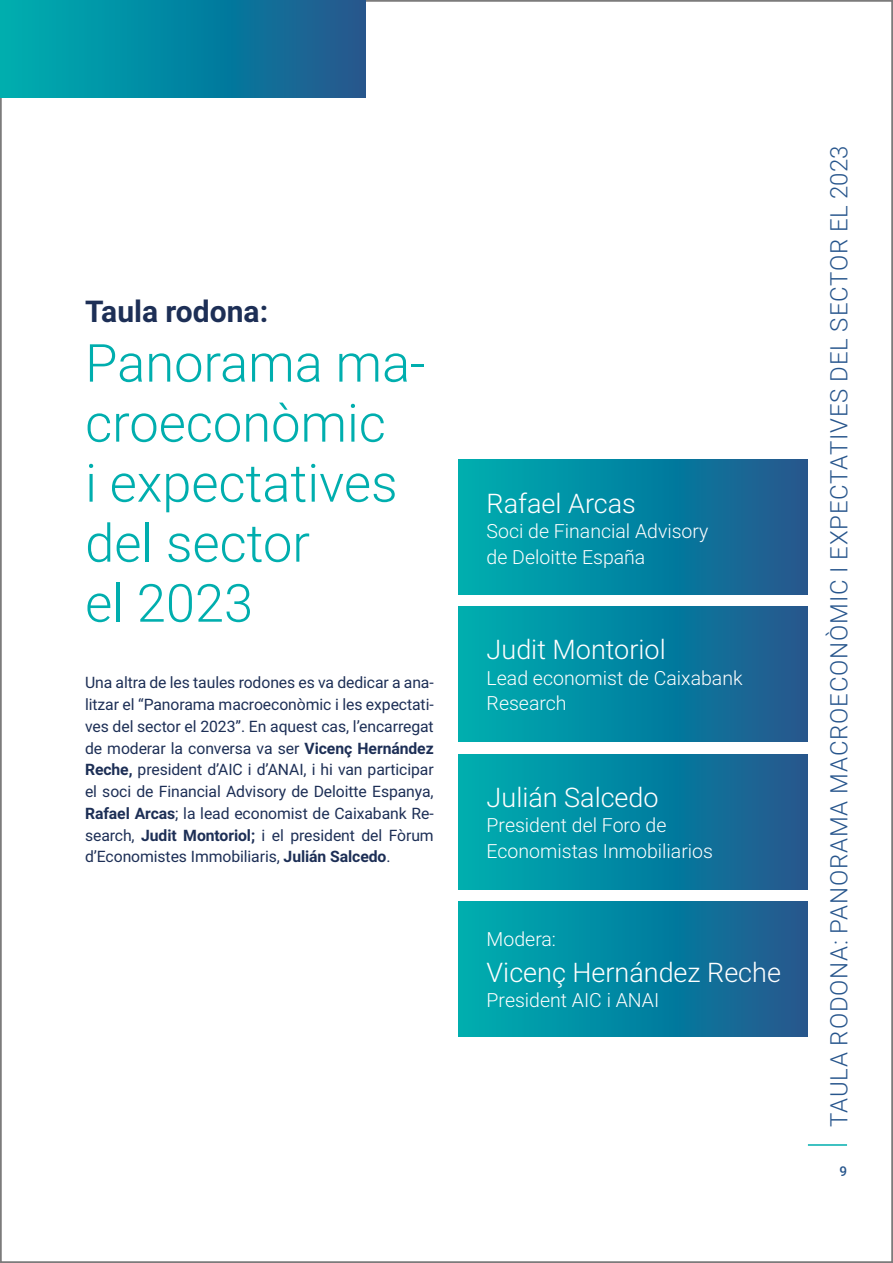
<style>
.page{position:relative;width:893px;height:1263px;background:#fff}
.page>*{position:absolute;margin:0;border:0;box-sizing:border-box;transform-origin:0 0}
.t1{font:300 52.5px/60px "Roboto";color:#00aeae}
.t2{font:700 30px "Roboto";color:#1d2f56}
.t3{font:300 27px "Roboto";color:#fff}
.t4{font:300 24px "Roboto";letter-spacing:.035em;color:#27558c}
.t5{font:300 19.5px/25.5px "Roboto";color:#fff}
.t6{font:15.75px/21.8px "Roboto";letter-spacing:-.005em;color:#1d2f56;text-align:justify}
.t7{font:500 13.5px "Roboto";color:#27558c}
.s1{font-weight:700}
</style>
<div class="page">
<hr style="left:808px;top:1144px;width:39px;height:2px;background:#00aeae">
<div style="left:458px;top:459px;width:350px;height:135px;background:linear-gradient(to right,#00b0b2,#1c578f)"></div>
<div style="left:458px;top:607px;width:350px;height:135px;background:linear-gradient(to right,#00b0b2,#1c578f)"></div>
<div style="left:458px;top:754px;width:350px;height:135px;background:linear-gradient(to right,#00b0b2,#1c578f)"></div>
<div style="left:0;top:0;width:366px;height:98px;background:linear-gradient(to right,#00b0b2,#1c578f)"></div>
<div style="left:458px;top:902px;width:350px;height:135px;background:linear-gradient(to right,#00b0b2,#1c578f)"></div>
<h2 class="t2" style="left:85px;top:290px;width:184px">Taula rodona:</h2>
<h1 class="t1" style="left:85px;top:331px;width:341px">Panorama ma&shy;croeconòmic<br>i expectatives del sector<br>el 2023</h1>
<p class="t6" style="left:85px;top:671px;width:350px">Una altra de les taules rodones es va dedicar a ana&shy;litzar el “Panorama macroeconòmic i les expectati&shy;ves del sector el 2023”. En aquest cas, l’encarregat de moderar la conversa va ser <span class="s1">Vicenç Hernández Reche,</span> president d’AIC i d’ANAI, i hi van participar el soci de Financial Advisory de Deloitte Espanya, <span class="s1">Rafael Arcas</span>; la lead economist de Caixabank Re&shy;search, <span class="s1">Judit Montoriol;</span> i el president del Fòrum d’Economistes Immobiliaris, <span class="s1">Julián Salcedo</span>.</p>
<h3 class="t3" style="left:487px;top:484px;width:151px">Rafael Arcas</h3>
<p class="t5" style="left:487px;top:518px;width:223px">Soci de Financial Advisory de Deloitte España</p>
<h3 class="t3" style="left:487px;top:630px;width:181px">Judit Montoriol</h3>
<p class="t5" style="left:487px;top:664px;width:257px">Lead economist de Caixabank<br>Research</p>
<h3 class="t3" style="left:487px;top:778px;width:174px">Julián Salcedo</h3>
<p class="t5" style="left:487px;top:812px;width:228px">President del Foro de<br>Economistas Inmobiliarios</p>
<p class="t5" style="left:487px;top:925px;width:71px">Modera:</p>
<h3 class="t3" style="left:487px;top:953px;width:296px">Vicenç Hernández Reche</h3>
<p class="t5" style="left:487px;top:987px;width:174px">President AIC i ANAI</p>
<h3 class="t4" style="left:822px;top:1127px;width:983px;rotate:-90deg">TAULA RODONA: PANORAMA MACROECONÒMIC I EXPECTATIVES DEL SECTOR EL 2023</h3>
<p class="t7" style="left:839px;top:1162px;width:9px">9</p>
</div>
